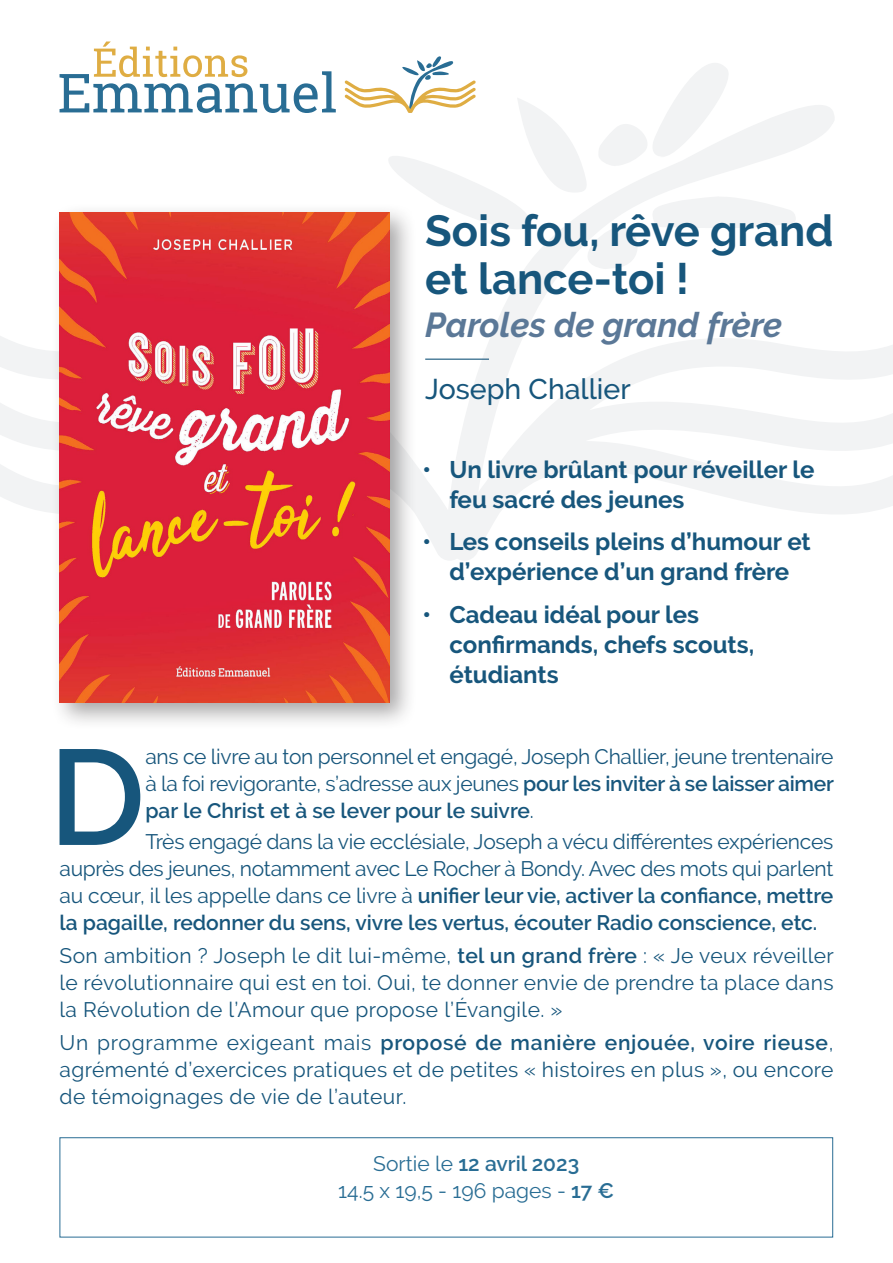
<style>
.page{position:relative;width:893px;height:1263px;background:#fff}
.page>*{position:absolute;margin:0;border:0;box-sizing:border-box;transform-origin:0 0}
._05_Texte_courant_le{font:600 135.15px "Raleway";color:#17567c}
._01_Titre_livre{font:700 43.5px/48px "Raleway";color:#17567c}
._02_Sous_titre{font:italic 700 34.5px "Raleway";color:#5b7897}
._03_Auteur{font:500 28.5px "Raleway";color:#17567c}
.t1{font:700 24px/30px "Raleway";color:#17567c}
._05_Texte_courant{font:21px/27px "Raleway";letter-spacing:.02em;color:#17567c;text-align:justify}
._05_Texte_courant_le-2{font:21px/27px "Raleway";letter-spacing:-.015em;color:#17567c;text-align:justify}
._07_info_technique{font:21px "Raleway";color:#296d94}
._07_info_technique-2{font:600 21px "Raleway";color:#296d94}
.s1{font-weight:600}
.s2{font-weight:400}
</style>
<div class="page">
<svg style="left:522px;top:105px;width:312px;height:168px"></svg>
<svg style="left:0;top:273px;width:893px;height:287px"></svg>
<svg style="left:344px;top:56px;width:452px;height:213px"></svg>
<svg style="left:60px;top:42px;width:276px;height:71px"></svg>
<hr style="left:425px;top:359px;width:64px;height:1px;background:#17567c">
<div style="left:50px;top:203px;width:367px;height:527px;background:#231f20;opacity:.4"></div>
<img style="left:60px;top:213px;width:329px;height:489px">
<div style="left:60px;top:1137px;width:773px;height:100px;background:#fff;border:1px solid #296d94"></div>
<p class="_01_Titre_livre" style="left:425px;top:207px;width:410px">Sois fou, rêve grand et lance-toi !</p>
<p class="_02_Sous_titre" style="left:425px;top:305px;width:358px">Paroles de grand frère</p>
<p class="_03_Auteur" style="left:425px;top:372px;width:207px">Joseph Challier</p>
<p class="t1" style="left:449px;top:454px;width:367px;text-indent:-27px">• Un livre brûlant pour réveiller le feu sacré des jeunes</p>
<p class="t1" style="left:422px;top:527px;width:390px;text-align:center">• Les conseils pleins d’humour et d’expérience d’un grand frère</p>
<p class="t1" style="left:449px;top:600px;width:306px;text-indent:-27px">• Cadeau idéal pour les confirmands, chefs scouts, étudiants</p>
<p class="_05_Texte_courant_le" style="left:49px;top:720px;width:98px">D</p>
<p class="_05_Texte_courant_le-2" style="left:145px;top:743px;width:690px">ans ce livre au ton personnel et engagé, Joseph Challier, jeune trentenaire à la foi revigorante, s’adresse aux jeunes <span class="s1">pour les inviter à se laisser aimer par le Christ et à se lever pour le suivre</span>.</p>
<p class="_05_Texte_courant" style="left:60px;top:828px;width:775px;text-indent:86px">Très engagé dans la vie ecclésiale, Joseph a vécu différentes expériences auprès des jeunes, notamment avec Le Rocher à Bondy. Avec des mots qui parlent au cœur, il les appelle dans ce livre à <span class="s1">unifier leur vie, activer la confiance, mettre la pagaille, redonner du sens, vivre les vertus, écouter Radio conscience, etc.</span></p>
<p class="_05_Texte_courant" style="left:60px;top:942px;width:776px">Son ambition ? Joseph le dit lui-même, <span class="s1">tel un grand frère</span> : « Je veux réveiller le révolutionnaire qui est en toi. Oui, te donner envie de prendre ta place dans la Révolution de l’Amour que propose l’Évangile. »</p>
<p class="_05_Texte_courant" style="left:60px;top:1029px;width:775px">Un programme exigeant mais <span class="s1">proposé de manière enjouée, voire rieuse</span>, agrémenté d’exercices pratiques et de petites « histoires en plus », ou encore de témoignages de vie de l’auteur.</p>
<p class="_07_info_technique-2" style="left:373px;top:1152px;width:207px"><span class="s2">Sortie le</span> 12 avril 2023</p>
<p class="_07_info_technique" style="left:338px;top:1179px;width:277px">14.5 x 19,5 - 196 pages - <span class="s1">17 €</span></p>
</div>
